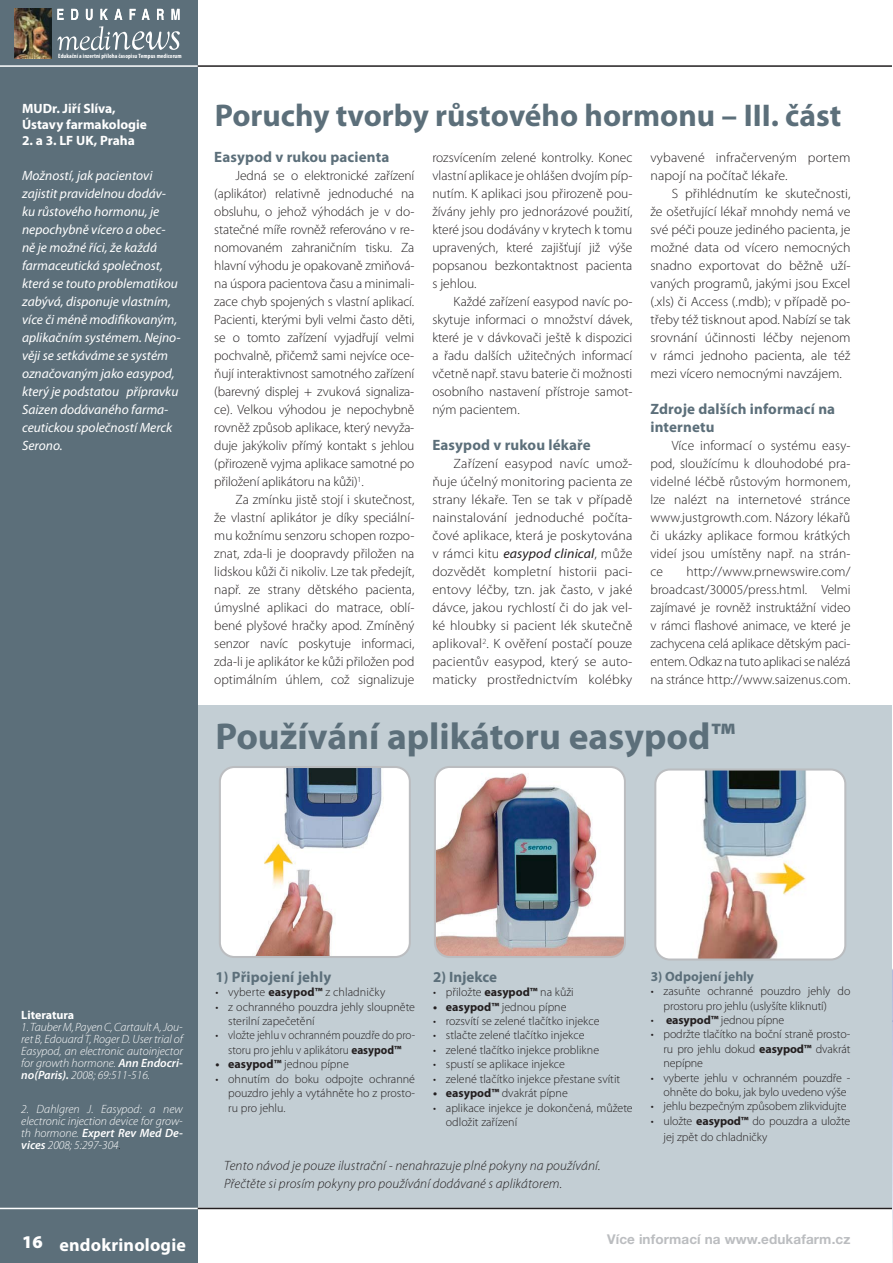
<style>
.page{position:relative;width:893px;height:1263px;background:#fff}
.page>*{position:absolute;margin:0;border:0;box-sizing:border-box;transform-origin:0 0}
.t1{font:700 37.5px "Myriad Pro";color:#5c6f7a}
.t2{font:700 31.5px "Myriad Pro";color:#5c6f7a}
.t3{font:700 18px "Myriad Pro";letter-spacing:.01em;color:#fff}
.t4{font:900 18px "Myriad Pro";color:#fff}
.t5{font:700 15px/18px "Myriad Pro";letter-spacing:.01em;color:#5c6f7a}
.t6{font:300 13.5px/18px "Myriad Pro";color:#231f20;text-align:justify}
.t7{font:italic 13.5px/18px "Myriad Pro";color:#fff}
.t8{font:italic 300 13.5px/18px "Myriad Pro";letter-spacing:.01em;color:#231f20}
.t9{font:700 13.5px/16.2px "Myriad Pro";color:#fff}
.t10{font:700 13.5px "Helvetica Neue CE";letter-spacing:.01em;color:#bbbdc0}
.t11{font:700 13.5px "Myriad Pro";color:#5c6f7a}
.t12{font:300 12px/14.4px "Myriad Pro";color:#231f20}
.t13{font:italic 300 12px/12px "Myriad Pro";color:#fff;text-align:justify}
.t14{font:300 12px/14.4px "Myriad Pro";color:#231f20;text-align:center;scale:.94 1}
.t15{font:700 12px "Myriad Pro";color:#fff}
.t16{font:700 condensed 6.15px "Myriad Pro";letter-spacing:.01em;color:#fff}
.s1{font-weight:400;font-style:italic}
.s2{font-weight:600}
.s3{color:#231f20}
.s4{font-weight:700}
</style>
<div class="page">
<div style="left:198px;top:705px;width:695px;height:504px;background:#c3ced4"></div>
<div style="left:0;top:0;width:198px;height:1263px;background:#5c6f7a"></div>
<img style="left:15px;top:9px;width:37px;height:49px">
<svg style="left:57px;top:9px;width:7px;height:11px"></svg>
<svg style="left:71px;top:9px;width:7px;height:11px"></svg>
<svg style="left:86px;top:9px;width:7px;height:11px"></svg>
<svg style="left:101px;top:9px;width:7px;height:11px"></svg>
<svg style="left:114px;top:9px;width:8px;height:11px"></svg>
<svg style="left:130px;top:9px;width:6px;height:11px"></svg>
<svg style="left:142px;top:9px;width:8px;height:11px"></svg>
<svg style="left:157px;top:9px;width:7px;height:11px"></svg>
<svg style="left:172px;top:9px;width:8px;height:11px"></svg>
<svg style="left:58px;top:26px;width:122px;height:24px"></svg>
<hr style="left:0;top:65px;width:893px;height:2px;background:#fff">
<hr style="left:198px;top:65px;width:695px;height:2px;background:#231f20">
<hr style="left:0;top:1208px;width:893px;height:1px;background:#fff">
<hr style="left:198px;top:1208px;width:695px;height:1px;background:#231f20">
<img style="left:892px;top:0;width:1px;height:1263px">
<div style="left:220px;top:767px;width:190px;height:190px;background:#fff;border-radius:15px"></div>
<img style="left:256px;top:769px;width:147px;height:186px">
<div style="left:219px;top:766px;width:192px;height:192px;border:2px solid #bbbdc0;border-radius:15px"></div>
<img style="left:435px;top:767px;width:190px;height:190px;border-radius:15px">
<div style="left:434px;top:766px;width:192px;height:192px;border:2px solid #bbbdc0;border-radius:15px"></div>
<div style="left:655px;top:769px;width:190px;height:190px;background:#fff;border-radius:15px"></div>
<img style="left:657px;top:771px;width:150px;height:186px">
<div style="left:654px;top:768px;width:192px;height:192px;border:2px solid #bbbdc0;border-radius:15px"></div>
<p class="t16" style="left:58px;top:54px;width:125px">Edukační a inzertní příloha časopisu Tempus medicorum</p>
<p class="t9" style="left:22px;top:102px;width:126px">MUDr. Jiří Slíva,<br>Ústavy farmakologie</p>
<p class="t9" style="left:22px;top:134px;width:114px">2. a 3. LF UK, Praha</p>
<p class="t7" style="left:22px;top:168px;width:160px">Možností, jak pacientovi zajistit pravidelnou dodáv&shy;ku růstového hormonu, je nepochybně vícero a obec&shy;ně je možné říci, že každá farmaceutická společnost, která se touto problematikou zabývá, disponuje vlastním, více či méně modifikovaným, aplikačním systémem. Nejno&shy;věji se setkáváme se systém označovaným jako easypod, který je podstatou přípravku<br>Saizen dodávaného farma&shy;ceutickou společností Merck<br>Serono.</p>
<h2 class="t2" style="left:215px;top:103px;width:628px">Poruchy tvorby růstového hormonu – III. část</h2>
<p class="t5" style="left:214px;top:149px;width:176px">Easypod v rukou pacienta</p>
<p class="t6" style="left:214px;top:168px;width:202px;text-indent:21px">Jedná se o elektronické zařízení (aplikátor) relativně jednoduché na obsluhu, o jehož výhodách je v do&shy;statečné míře rovněž referováno v re&shy;nomovaném zahraničním tisku. Za hlavní výhodu je opakovaně zmiňová&shy;na úspora pacientova času a minimali&shy;zace chyb spojených s vlastní aplikací.<br>Pacienti, kterými byli velmi často děti, se o tomto zařízení vyjadřují velmi pochvalně, přičemž sami nejvíce oce&shy;ňují interaktivnost samotného zařízení (barevný displej + zvuková signaliza&shy;ce). Velkou výhodou je nepochybně rovněž způsob aplikace, který nevyža&shy;duje jakýkoliv přímý kontakt s jehlou (přirozeně vyjma aplikace samotné po přiložení aplikátoru na kůži)<sup>1</sup>.</p>
<p class="t6" style="left:214px;top:492px;width:202px;text-indent:21px">Za zmínku jistě stojí i skutečnost, že vlastní aplikátor je díky speciální&shy;mu kožnímu senzoru schopen rozpo&shy;znat, zda-li je doopravdy přiložen na lidskou kůži či nikoliv. Lze tak předejít, např. ze strany dětského pacienta, úmyslné aplikaci do matrace, oblí&shy;bené plyšové hračky apod. Zmíněný senzor navíc poskytuje informaci, zda-li je aplikátor ke kůži přiložen pod optimálním úhlem, což signalizuje</p>
<p class="t6" style="left:432px;top:150px;width:202px">rozsvícením zelené kontrolky. Konec vlastní aplikace je ohlášen dvojím píp&shy;nutím. K aplikaci jsou přirozeně pou&shy;žívány jehly pro jednorázové použití, které jsou dodávány v krytech k tomu upravených, které zajišťují již výše popsanou bezkontaktnost pacienta s jehlou.</p>
<p class="t6" style="left:432px;top:294px;width:202px;text-indent:21px">Každé zařízení easypod navíc po&shy;skytuje informaci o množství dávek, které je v dávkovači ještě k dispozici a řadu dalších užitečných informací včetně např. stavu baterie či možnosti osobního nastavení přístroje samot&shy;ným pacientem.</p>
<p class="t5" style="left:432px;top:437px;width:160px">Easypod v rukou lékaře</p>
<p class="t6" style="left:432px;top:456px;width:202px;text-indent:21px">Zařízení easypod navíc umož&shy;ňuje účelný monitoring pacienta ze strany lékaře. Ten se tak v případě nainstalování jednoduché počíta&shy;čové aplikace, která je poskytována v rámci kitu <span class="s1">easypod clinical</span>, může dozvědět kompletní historii paci&shy;entovy léčby, tzn. jak často, v jaké dávce, jakou rychlostí či do jak vel&shy;ké hloubky si pacient lék skutečně aplikoval<sup>2</sup>. K ověření postačí pouze pacientův easypod, který se auto&shy;maticky prostřednictvím kolébky</p>
<p class="t6" style="left:650px;top:150px;width:202px">vybavené infračerveným portem napojí na počítač lékaře.</p>
<p class="t6" style="left:650px;top:186px;width:202px;text-indent:21px">S přihlédnutím ke skutečnosti, že ošetřující lékař mnohdy nemá ve své péči pouze jediného pacienta, je možné data od vícero nemocných snadno exportovat do běžně uží&shy;vaných programů, jakými jsou Excel (.xls) či Access (.mdb); v případě po&shy;třeby též tisknout apod. Nabízí se tak srovnání účinnosti léčby nejenom v rámci jednoho pacienta, ale též mezi vícero nemocnými navzájem.</p>
<p class="t5" style="left:650px;top:401px;width:186px">Zdroje dalších informací na internetu</p>
<p class="t6" style="left:650px;top:438px;width:202px;text-indent:21px">Více informací o systému easy&shy;pod, sloužícímu k dlouhodobé pra&shy;videlné léčbě růstovým hormonem, lze nalézt na internetové stránce www.justgrowth.com. Názory lékařů či ukázky aplikace formou krátkých videí jsou umístěny např. na strán&shy;ce</p>
<p class="t6" style="left:650px;top:564px;width:202px;text-indent:36px">http://www.prnewswire.com/ broadcast/30005/press.html. Velmi zajímavé je rovněž instruktážní video v rámci flashové animace, ve které je zachycena celá aplikace dětským paci&shy;entem. Odkaz na tuto aplikaci se nalézá na stránce http://www.saizenus.com.</p>
<h1 class="t1" style="left:215px;top:722px;width:521px">Používání aplikátoru easypod™</h1>
<p class="t15" style="left:21px;top:1011px;width:54px">Literatura</p>
<p class="t13" style="left:21px;top:1022px;width:163px">1. Tauber M, Payen C, Cartault A, Jou&shy;ret B, Edouard T, Roger D. User trial of Easypod, an electronic autoinjector for growth hormone. <span class="s2">Ann Endocri&shy;no(Paris).</span> 2008; 69:511-516.</p>
<p class="t13" style="left:21px;top:1104px;width:163px">2. Dahlgren J. Easypod: a new electronic injection device for grow&shy;th hormone. <span class="s2">Expert Rev Med De&shy;vices</span> 2008; 5:297-304<span class="s3">.</span></p>
<h3 class="t4" style="left:22px;top:1236px;width:22px">16</h3>
<h3 class="t3" style="left:59px;top:1238px;width:128px">endokrinologie</h3>
<p class="t5" style="left:215px;top:969px;width:117px">1) Připojení jehly</p>
<p class="t12" style="left:215px;top:986px;width:171px">• vyberte <span class="s4">easypod™</span> z chladničky</p>
<p class="t12" style="left:228px;top:1001px;width:188px;text-indent:-13px">• z ochranného pouzdra jehly sloupněte sterilní zapečetění</p>
<p class="t14" style="left:215px;top:1029px;width:214px">• vložte jehlu v ochranném pouzdře do pro&shy;storu pro jehlu v aplikátoru <span class="s4">easypod™</span></p>
<p class="t12" style="left:215px;top:1058px;width:135px"><span class="s4">• easypod™</span> jednou pípne</p>
<p class="t12" style="left:228px;top:1073px;width:188px;text-align:justify;text-indent:-13px">• ohnutím do boku odpojte ochranné pouzdro jehly a vytáhněte ho z prosto&shy;ru pro jehlu.</p>
<p class="t5" style="left:433px;top:969px;width:65px">2) Injekce</p>
<p class="t12" style="left:433px;top:986px;width:142px">• přiložte <span class="s4">easypod™</span> na kůži</p>
<p class="t12" style="left:433px;top:1001px;width:135px"><span class="s4">• easypod™</span> jednou pípne</p>
<p class="t12" style="left:433px;top:1015px;width:168px">• rozsvítí se zelené tlačítko injekce</p>
<p class="t12" style="left:433px;top:1029px;width:153px">• stlačte zelené tlačítko injekce</p>
<p class="t12" style="left:433px;top:1044px;width:168px">• zelené tlačítko injekce problikne</p>
<p class="t12" style="left:433px;top:1058px;width:133px">• spustí se aplikace injekce</p>
<p class="t12" style="left:433px;top:1073px;width:189px">• zelené tlačítko injekce přestane svítit</p>
<p class="t12" style="left:433px;top:1087px;width:136px"><span class="s4">• easypod™</span> dvakrát pípne</p>
<p class="t12" style="left:446px;top:1101px;width:188px;text-indent:-13px">• aplikace injekce je dokončená, můžete odložit zařízení</p>
<p class="t8" style="left:224px;top:1158px;width:378px">Tento návod je pouze ilustrační - nenahrazuje plné pokyny na používání.<br>Přečtěte si prosím pokyny pro používání dodávané s aplikátorem.</p>
<p class="t11" style="left:651px;top:971px;width:105px">3) Odpojení jehly</p>
<p class="t12" style="left:663px;top:985px;width:188px;text-indent:-13px">• zasuňte ochranné pouzdro jehly do prostoru pro jehlu (uslyšíte kliknutí)</p>
<p class="t12" style="left:651px;top:1014px;width:135px">• <span class="s4">easypod™</span> jednou pípne</p>
<p class="t12" style="left:663px;top:1028px;width:188px;text-align:justify;text-indent:-13px">• podržte tlačítko na boční straně prosto&shy;ru pro jehlu dokud <span class="s4">easypod™</span> dvakrát nepípne</p>
<p class="t12" style="left:663px;top:1071px;width:188px;text-indent:-13px">• vyberte jehlu v ochranném pouzdře - ohněte do boku, jak bylo uvedeno výše</p>
<p class="t12" style="left:651px;top:1100px;width:197px">• jehlu bezpečným způsobem zlikvidujte</p>
<p class="t12" style="left:663px;top:1114px;width:188px;line-height:16.2px;text-indent:-13px">• uložte <span class="s4">easypod™</span> do pouzdra a uložte jej zpět do chladničky</p>
<p class="t10" style="left:607px;top:1234px;width:245px">Více informací na www.edukafarm.cz</p>
</div>
